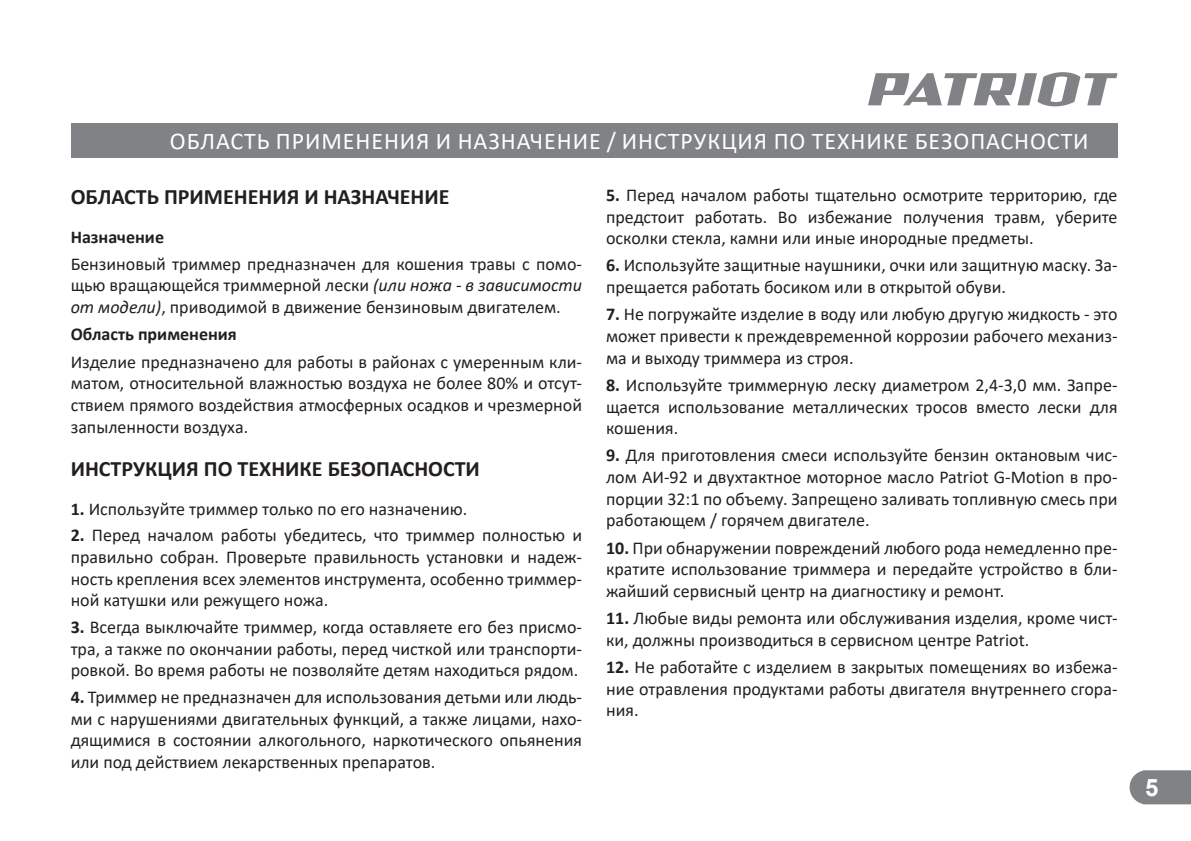
<style>
.page{position:relative;width:1191px;height:841px;background:#fff}
.page>*{position:absolute;margin:0;border:0;box-sizing:border-box;transform-origin:0 0}
.t1{font:24px "Calibri";letter-spacing:.04em;color:#fff}
.t2{font:700 24px "Arial";color:#fff}
.t3{font:700 22px "Calibri";color:#231f20}
.t4{font:18px/21.6px "Calibri";color:#231f20;text-align:justify}
.t5{font:700 18px "Calibri";color:#231f20}
.s1{font-style:italic}
.s2{font-weight:700}
</style>
<div class="page">
<svg style="left:1129px;top:770px;width:62px;height:33px;background:#898a8d"></svg>
<svg style="left:868px;top:72px;width:249px;height:34px"></svg>
<div style="left:71px;top:123px;width:1046px;height:34px;background:#808285"></div>
<h1 class="t1" style="left:170px;top:124px;width:920px">ОБЛАСТЬ ПРИМЕНЕНИЯ И НАЗНАЧЕНИЕ / ИНСТРУКЦИЯ ПО ТЕХНИКЕ БЕЗОПАСНОСТИ</h1>
<p class="t3" style="left:71px;top:181px;width:380px">ОБЛАСТЬ ПРИМЕНЕНИЯ И НАЗНАЧЕНИЕ</p>
<p class="t5" style="left:71px;top:224px;width:95px">Назначение</p>
<p class="t4" style="left:71px;top:252px;width:513px">Бензиновый триммер предназначен для кошения травы с помо&shy;щью вращающейся триммерной лески <span class="s1">(или ножа - в зависимости от модели)</span>, приводимой в движение бензиновым двигателем.</p>
<p class="t5" style="left:71px;top:321px;width:168px">Область применения</p>
<p class="t4" style="left:71px;top:350px;width:513px">Изделие предназначено для работы в районах с умеренным кли&shy;матом, относительной влажностью воздуха не более 80% и отсут&shy;ствием прямого воздействия атмосферных осадков и чрезмерной запыленности воздуха.</p>
<p class="t3" style="left:71px;top:453px;width:411px">ИНСТРУКЦИЯ ПО ТЕХНИКЕ БЕЗОПАСНОСТИ</p>
<p class="t4" style="left:71px;top:497px;width:398px"><span class="s2">1.</span> Используйте триммер только по его назначению.</p>
<p class="t4" style="left:71px;top:524px;width:513px"><span class="s2">2.</span> Перед началом работы убедитесь, что триммер полностью и правильно собран. Проверьте правильность установки и надеж&shy;ность крепления всех элементов инструмента, особенно триммер&shy;ной катушки или режущего ножа.</p>
<p class="t4" style="left:71px;top:615px;width:513px"><span class="s2">3.</span> Всегда выключайте триммер, когда оставляете его без присмо&shy;тра, а также по окончании работы, перед чисткой или транспорти&shy;ровкой. Во время работы не позволяйте детям находиться рядом.</p>
<p class="t4" style="left:71px;top:685px;width:513px"><span class="s2">4.</span> Триммер не предназначен для использования детьми или людь&shy;ми с нарушениями двигательных функций, а также лицами, нахо&shy;дящимися в состоянии алкогольного, наркотического опьянения или под действием лекарственных препаратов.</p>
<p class="t4" style="left:606px;top:183px;width:513px"><span class="s2">5.</span> Перед началом работы тщательно осмотрите территорию, где предстоит работать. Во избежание получения травм, уберите осколки стекла, камни или иные инородные предметы.</p>
<p class="t4" style="left:606px;top:254px;width:513px"><span class="s2">6.</span> Используйте защитные наушники, очки или защитную маску. За&shy;прещается работать босиком или в открытой обуви.</p>
<p class="t4" style="left:606px;top:303px;width:513px"><span class="s2">7.</span> Не погружайте изделие в воду или любую другую жидкость - это может привести к преждевременной коррозии рабочего механиз&shy;ма и выходу триммера из строя.</p>
<p class="t4" style="left:606px;top:373px;width:513px"><span class="s2">8.</span> Используйте триммерную леску диаметром 2,4-3,0 мм. Запре&shy;щается использование металлических тросов вместо лески для кошения.</p>
<p class="t4" style="left:606px;top:444px;width:513px"><span class="s2">9.</span> Для приготовления смеси используйте бензин октановым чис&shy;лом АИ-92 и двухтактное моторное масло Patriot G-Motion в про&shy;порции 32:1 по объему. Запрещено заливать топливную смесь при работающем / горячем двигателе.</p>
<p class="t4" style="left:606px;top:536px;width:513px"><span class="s2">10.</span> При обнаружении повреждений любого рода немедленно пре&shy;кратите использование триммера и передайте устройство в бли&shy;жайший сервисный центр на диагностику и ремонт.</p>
<p class="t4" style="left:606px;top:606px;width:513px"><span class="s2">11.</span> Любые виды ремонта или обслуживания изделия, кроме чист&shy;ки, должны производиться в сервисном центре Patriot.</p>
<p class="t4" style="left:606px;top:655px;width:513px"><span class="s2">12.</span> Не работайте с изделием в закрытых помещениях во избежа&shy;ние отравления продуктами работы двигателя внутреннего сгора&shy;ния.</p>
<h1 class="t2" style="left:1145px;top:770px;width:15px">5</h1>
</div>
